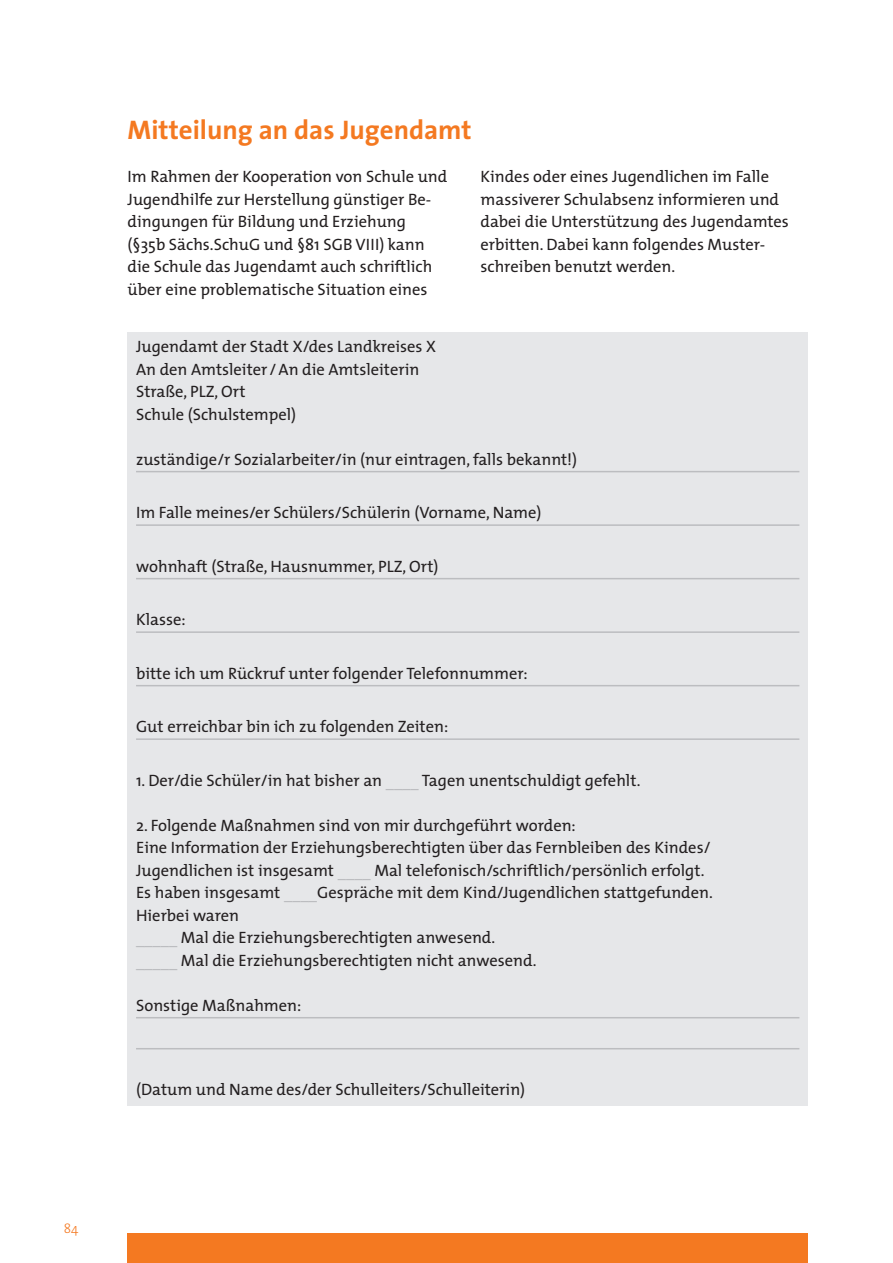
<style>
.page{position:relative;width:893px;height:1263px;background:#fff}
.page>*{position:absolute;margin:0;border:0;box-sizing:border-box;transform-origin:0 0}
.t1{font:700 27px "The Sans";color:#f47921}
.t2{font:16.5px/22.5px "The Mix";color:#231f20}
.t3{font:300 13.5px "The Sans";color:#f47921}
.s1{color:#bcbdc0}
</style>
<div class="page">
<div style="left:128px;top:1233px;width:680px;height:30px;background:#f47921"></div>
<div style="left:128px;top:332px;width:680px;height:774px;background:#e6e7e9"></div>
<hr style="left:136px;top:471px;width:663px;height:1px;background:#bcbdc0">
<hr style="left:136px;top:524px;width:663px;height:2px;background:#bcbdc0">
<hr style="left:136px;top:578px;width:663px;height:1px;background:#bcbdc0">
<hr style="left:136px;top:631px;width:663px;height:2px;background:#bcbdc0">
<hr style="left:136px;top:685px;width:663px;height:1px;background:#bcbdc0">
<hr style="left:136px;top:738px;width:663px;height:2px;background:#bcbdc0">
<hr style="left:136px;top:1017px;width:663px;height:1px;background:#bcbdc0">
<hr style="left:136px;top:1048px;width:663px;height:1px;background:#bcbdc0">
<h1 class="t1" style="left:128px;top:107px;width:346px">Mitteilung an das Jugendamt</h1>
<p class="t2" style="left:128px;top:165px;width:321px">Im Rahmen der Kooperation von Schule und Jugendhilfe zur Herstellung günstiger Be&shy;dingungen für Bildung und Erziehung (§35b Sächs.SchuG und §81 SGB VIII) kann die Schule das Jugendamt auch schriftlich über eine problematische Situation eines</p>
<p class="t2" style="left:480px;top:165px;width:310px">Kindes oder eines Jugendlichen im Falle massiverer Schulabsenz informieren und dabei die Unterstützung des Jugendamtes erbitten. Dabei kann folgendes Muster&shy;schreiben benutzt werden.</p>
<p class="t2" style="left:136px;top:335px;width:302px">Jugendamt der Stadt X/des Landkreises X<br>An den Amtsleiter /An die Amtsleiterin<br>Straße, PLZ, Ort<br>Schule (Schulstempel)</p>
<p class="t2" style="left:136px;top:447px;width:443px">zuständige/r Sozialarbeiter/in (nur eintragen, falls bekannt!)</p>
<p class="t2" style="left:136px;top:501px;width:407px">Im Falle meines/er Schülers/Schülerin (Vorname, Name)</p>
<p class="t2" style="left:136px;top:554px;width:304px">wohnhaft (Straße, Hausnummer, PLZ, Ort)</p>
<p class="t2" style="left:136px;top:608px;width:51px">Klasse:</p>
<p class="t2" style="left:136px;top:661px;width:393px">bitte ich um Rückruf unter folgender Telefonnummer:</p>
<p class="t2" style="left:136px;top:715px;width:314px">Gut erreichbar bin ich zu folgenden Zeiten:</p>
<p class="t2" style="left:136px;top:768px;width:506px">1. Der/die Schüler/in hat bisher an <span class="s1">____</span> Tagen unentschuldigt gefehlt.</p>
<p class="t2" style="left:136px;top:813px;width:578px">2. Folgende Maßnahmen sind von mir durchgeführt worden:<br>Eine Information der Erziehungsberechtigten über das Fernbleiben des Kindes/ Jugendlichen ist insgesamt <span class="s1">____</span> Mal telefonisch/schriftlich/persönlich erfolgt.<br>Es haben insgesamt <span class="s1">____</span>Gespräche mit dem Kind/Jugendlichen stattgefunden.<br>Hierbei waren<br><span class="s1">_____</span> Mal die Erziehungsberechtigten anwesend.<br><span class="s1">_____</span> Mal die Erziehungsberechtigten nicht anwesend.</p>
<p class="t2" style="left:136px;top:993px;width:167px">Sonstige Maßnahmen:</p>
<p class="t2" style="left:136px;top:1078px;width:391px">(Datum und Name des/der Schulleiters/Schulleiterin)</p>
<p class="t3" style="left:64px;top:1217px;width:16px">84</p>
</div>
